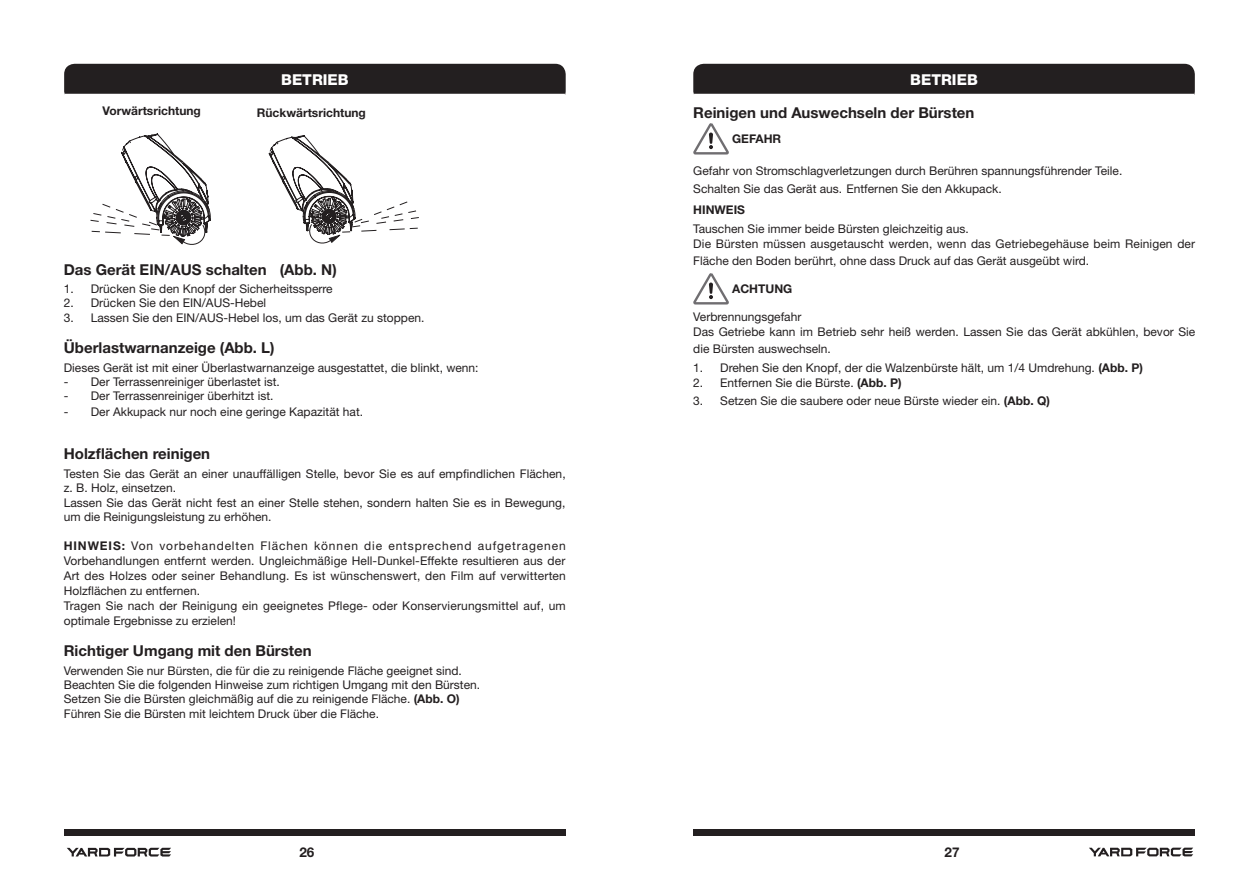
<style>
.page{position:relative;width:1259px;height:893px;background:#fff}
.page>*{position:absolute;margin:0;border:0;box-sizing:border-box;transform-origin:0 0}
.t1{font:700 15px "Helvetica Neue LT Std";color:#231f20}
.t2{font:800 15px "Helvetica Neue LT Std";color:#fff}
.t3{font:700 13.5px "Helvetica Neue LT Std";color:#231f20}
.t4{font:12px/14.4px "Helvetica Neue LT Std";color:#231f20}
.t5{font:700 12px "Helvetica Neue LT Std";color:#231f20}
.s1{font-weight:700}
</style>
<div class="page">
<div style="left:64px;top:829px;width:502px;height:7px;background:#231f20"></div>
<div style="left:693px;top:829px;width:502px;height:6px;background:#231f20"></div>
<svg style="left:67px;top:848px;width:104px;height:8px"></svg>
<svg style="left:1089px;top:848px;width:104px;height:8px"></svg>
<svg style="left:91px;top:134px;width:120px;height:111px"></svg>
<svg style="left:269px;top:135px;width:150px;height:109px"></svg>
<svg style="left:64px;top:64px;width:502px;height:31px"></svg>
<div style="left:693px;top:64px;width:501px;height:30px;background:#231f20"></div>
<svg style="left:693px;top:123px;width:36px;height:32px"></svg>
<svg style="left:693px;top:273px;width:36px;height:32px"></svg>
<p class="t2" style="left:281px;top:71px;width:69px">BETRIEB</p>
<p class="t2" style="left:910px;top:71px;width:69px">BETRIEB</p>
<p class="t1" style="left:693px;top:103px;width:283px">Reinigen und Auswechseln der Bürsten</p>
<p class="t5" style="left:732px;top:131px;width:51px">GEFAHR</p>
<p class="t4" style="left:693px;top:164px;width:430px">Gefahr von Stromschlagverletzungen durch Berühren spannungsführender Teile.</p>
<p class="t4" style="left:693px;top:181px;width:310px">Schalten Sie das Gerät aus. Entfernen Sie den Akkupack.</p>
<p class="t5" style="left:693px;top:203px;width:53px">HINWEIS</p>
<p class="t4" style="left:693px;top:221px;width:277px">Tauschen Sie immer beide Bürsten gleichzeitig aus.</p>
<p class="t4" style="left:693px;top:235px;width:503px;line-height:16.5px">Die Bürsten müssen ausgetauscht werden, wenn das Getriebegehäuse beim Reinigen der<br>Fläche den Boden berührt, ohne dass Druck auf das Gerät ausgeübt wird.</p>
<p class="t5" style="left:732px;top:281px;width:62px">ACHTUNG</p>
<p class="t4" style="left:693px;top:309px;width:110px">Verbrennungsgefahr</p>
<p class="t4" style="left:693px;top:322px;width:503px;line-height:17.4px">Das Getriebe kann im Betrieb sehr heiß werden. Lassen Sie das Gerät abkühlen, bevor Sie die Bürsten auswechseln.</p>
<p class="t4" style="left:693px;top:360px;width:451px">1. Drehen Sie den Knopf, der die Walzenbürste hält, um 1/4 Umdrehung. <span class="s1">(Abb. P)</span></p>
<p class="t4" style="left:693px;top:375px;width:210px">2. Entfernen Sie die Bürste. <span class="s1">(Abb. P)</span></p>
<p class="t4" style="left:693px;top:393px;width:358px">3. Setzen Sie die saubere oder neue Bürste wieder ein. <span class="s1">(Abb. Q)</span></p>
<p class="t5" style="left:102px;top:104px;width:100px">Vorwärtsrichtung</p>
<p class="t5" style="left:257px;top:105px;width:111px">Rückwärtsrichtung</p>
<p class="t1" style="left:64px;top:261px;width:274px">Das Gerät EIN/AUS schalten (Abb. N)</p>
<p class="t4" style="left:64px;top:281px;width:270px">1. Drücken Sie den Knopf der Sicherheitssperre</p>
<p class="t4" style="left:64px;top:296px;width:204px">2. Drücken Sie den EIN/AUS-Hebel</p>
<p class="t4" style="left:64px;top:310px;width:362px">3. Lassen Sie den EIN/AUS-Hebel los, um das Gerät zu stoppen.</p>
<p class="t1" style="left:64px;top:338px;width:212px">Überlastwarnanzeige (Abb. L)</p>
<p class="t4" style="left:64px;top:360px;width:416px">Dieses Gerät ist mit einer Überlastwarnanzeige ausgestattet, die blinkt, wenn:</p>
<p class="t4" style="left:64px;top:374px;width:218px">- Der Terrassenreiniger überlastet ist.</p>
<p class="t4" style="left:64px;top:389px;width:211px">- Der Terrassenreiniger überhitzt ist.</p>
<p class="t4" style="left:64px;top:405px;width:301px">- Der Akkupack nur noch eine geringe Kapazität hat.</p>
<p class="t1" style="left:64px;top:445px;width:148px">Holzflächen reinigen</p>
<p class="t4" style="left:64px;top:466px;width:503px">Testen Sie das Gerät an einer unauffälligen Stelle, bevor Sie es auf empfindlichen Flächen, z. B. Holz, einsetzen.</p>
<p class="t4" style="left:64px;top:495px;width:503px">Lassen Sie das Gerät nicht fest an einer Stelle stehen, sondern halten Sie es in Bewegung, um die Reinigungsleistung zu erhöhen.</p>
<p class="t4" style="left:64px;top:538px;width:504px;line-height:15px;text-align:justify"><span class="s1">HINWEIS:</span> Von vorbehandelten Flächen können die entsprechend aufgetragenen Vorbehandlungen entfernt werden. Ungleichmäßige Hell-Dunkel-Effekte resultieren aus der Art des Holzes oder seiner Behandlung. Es ist wünschenswert, den Film auf verwitterten Holzflächen zu entfernen.</p>
<p class="t4" style="left:64px;top:599px;width:503px">Tragen Sie nach der Reinigung ein geeignetes Pflege- oder Konservierungsmittel auf, um optimale Ergebnisse zu erzielen!</p>
<p class="t1" style="left:64px;top:641px;width:249px">Richtiger Umgang mit den Bürsten</p>
<p class="t4" style="left:64px;top:663px;width:400px">Verwenden Sie nur Bürsten, die für die zu reinigende Fläche geeignet sind.</p>
<p class="t4" style="left:64px;top:677px;width:418px">Beachten Sie die folgenden Hinweise zum richtigen Umgang mit den Bürsten.</p>
<p class="t4" style="left:64px;top:692px;width:397px">Setzen Sie die Bürsten gleichmäßig auf die zu reinigende Fläche. <span class="s1">(Abb. O)</span></p>
<p class="t4" style="left:64px;top:706px;width:317px">Führen Sie die Bürsten mit leichtem Druck über die Fläche.</p>
<p class="t3" style="left:299px;top:844px;width:17px">26</p>
<p class="t3" style="left:944px;top:844px;width:17px">27</p>
</div>
